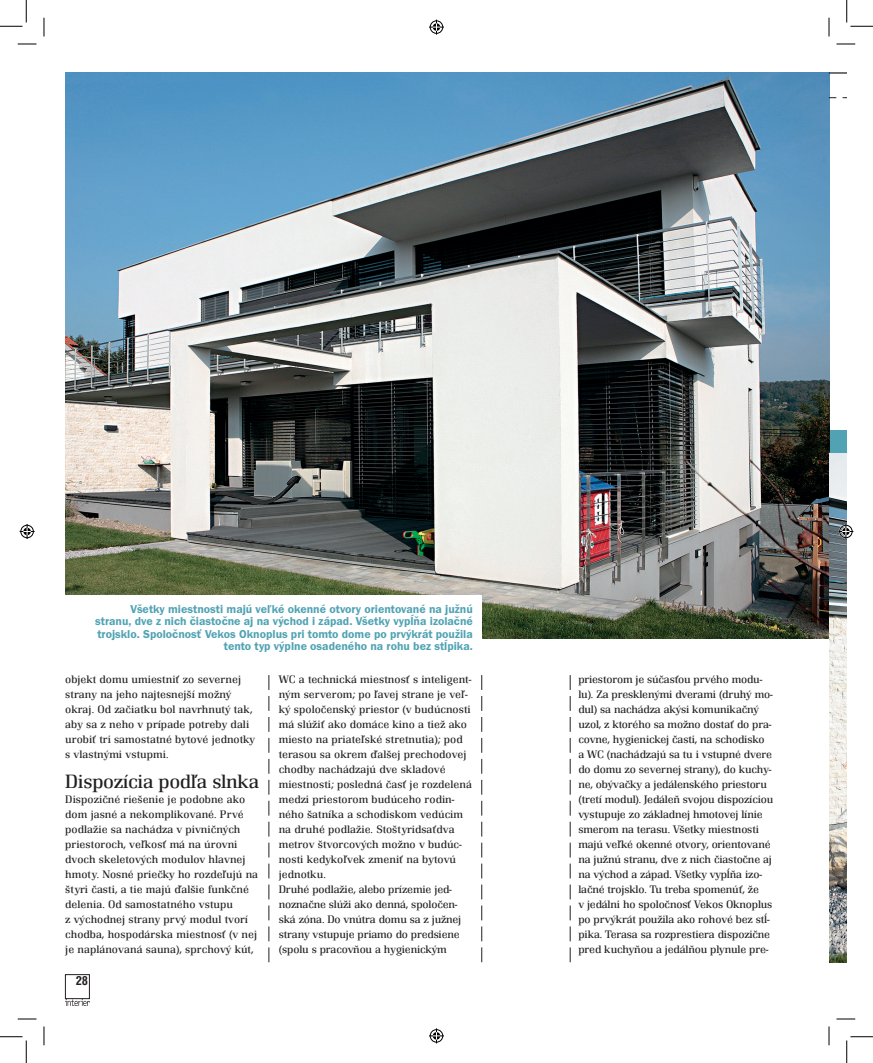
<style>
.page{position:relative;width:873px;height:1063px;background:#fff}
.page>*{position:absolute;margin:0;border:0;box-sizing:border-box;transform-origin:0 0}
.t1{font:300 20px "Renault TOT";letter-spacing:-.02em;color:#231f20;scale:1.05 1}
.t2{font:11.88px/12.5px "Franklin Got Itc TOT Dem";color:#51a3b3;text-align:right}
.t3{font:condensed 11.88px "Swiss 721 AT Bold";color:#231f20;scale:1.05 1}
.t4{font:300 11.25px/15px "Renault TOT";color:#231f20;scale:1.05 1}
</style>
<div class="page">
<div style="left:829px;top:430px;width:17px;height:259px;background:#51a3b3"></div>
<img style="left:65px;top:72px;width:764px;height:566px">
<div style="left:26px;top:595px;width:456px;height:107px;background:#fff"></div>
<img style="left:829px;top:453px;width:17px;height:509px">
<div style="left:65px;top:974px;width:25px;height:24px;border:1px solid #231f20"></div>
<img style="left:65px;top:998px;width:24px;height:7px">
<svg style="left:829px;top:72px;width:17px;height:2px"></svg>
<svg style="left:829px;top:97px;width:17px;height:1px"></svg>
<svg style="left:269px;top:675px;width:1px;height:287px"></svg>
<svg style="left:481px;top:675px;width:1px;height:287px"></svg>
<svg style="left:570px;top:675px;width:1px;height:287px"></svg>
<svg style="left:18px;top:43px;width:18px;height:2px"></svg>
<svg style="left:836px;top:43px;width:19px;height:2px"></svg>
<svg style="left:18px;top:1018px;width:18px;height:1px"></svg>
<svg style="left:836px;top:1018px;width:19px;height:1px"></svg>
<svg style="left:43px;top:18px;width:2px;height:18px"></svg>
<svg style="left:43px;top:1026px;width:2px;height:19px"></svg>
<svg style="left:828px;top:18px;width:1px;height:18px"></svg>
<svg style="left:828px;top:1026px;width:1px;height:19px"></svg>
<svg style="left:0;top:0;width:27px;height:27px"></svg>
<svg style="left:0;top:1036px;width:27px;height:26px"></svg>
<svg style="left:846px;top:0;width:27px;height:27px"></svg>
<svg style="left:846px;top:1036px;width:27px;height:26px"></svg>
<svg style="left:429px;top:20px;width:15px;height:15px"></svg>
<svg style="left:429px;top:1028px;width:15px;height:15px"></svg>
<svg style="left:20px;top:524px;width:15px;height:15px"></svg>
<svg style="left:838px;top:524px;width:15px;height:15px"></svg>
<p class="t2" style="left:95px;top:602px;width:379px">Všetky miestnosti majú veľké okenné otvory orientované na južnú stranu, dve z nich čiastočne aj na východ i západ. Všetky vypĺňa izolačné trojsklo. Spoločnosť Vekos Oknoplus pri tomto dome po prvýkrát použila tento typ výplne osadeného na rohu bez stĺpika.</p>
<p class="t4" style="left:65px;top:672px;width:182px">objekt domu umiestniť zo severnej strany na jeho najtesnejší možný okraj. Od začiatku bol navrhnutý tak, aby sa z neho v prípade potreby dali urobiť tri samostatné bytové jednotky s vlastnými vstupmi.</p>
<h1 class="t1" style="left:65px;top:770px;width:186px">Dispozícia podľa slnka</h1>
<p class="t4" style="left:65px;top:792px;width:185px">Dispozičné riešenie je podobne ako dom jasné a nekomplikované. Prvé podlažie sa nachádza v pivničných priestoroch, veľkosť má na úrovni dvoch skeletových modulov hlavnej hmoty. Nosné priečky ho rozdeľujú na štyri časti, a tie majú ďalšie funkčné delenia. Od samostatného vstupu<br>z východnej strany prvý modul tvorí chodba, hospodárska miestnosť (v nej je naplánovaná sauna), sprchový kút,</p>
<p class="t3" style="left:76px;top:973px;width:13px">28</p>
<p class="t4" style="left:279px;top:672px;width:186px">WC a technická miestnosť s inteligent&shy;ným serverom; po ľavej strane je veľ&shy;ký spoločenský priestor (v budúcnosti má slúžiť ako domáce kino a tiež ako miesto na priateľské stretnutia); pod terasou sa okrem ďalšej prechodovej chodby nachádzajú dve skladové miestnosti; posledná časť je rozdelená medzi priestorom budúceho rodin&shy;ného šatníka a schodiskom vedúcim na druhé podlažie. Stoštyridsaťdva metrov štvorcových možno v budúc&shy;nosti kedykoľvek zmeniť na bytovú jednotku.<br>Druhé podlažie, alebo prízemie jed&shy;noznačne slúži ako denná, spoločen&shy;ská zóna. Do vnútra domu sa z južnej strany vstupuje priamo do predsiene (spolu s pracovňou a hygienickým</p>
<p class="t4" style="left:578px;top:672px;width:187px">priestorom je súčasťou prvého modu&shy;lu). Za presklenými dverami (druhý mo&shy;dul) sa nachádza akýsi komunikačný uzol, z ktorého sa možno dostať do pra&shy;covne, hygienickej časti, na schodisko a WC (nachádzajú sa tu i vstupné dvere do domu zo severnej strany), do kuchy&shy;ne, obývačky a jedálenského priestoru (tretí modul). Jedáleň svojou dispozíciou vystupuje zo základnej hmotovej línie smerom na terasu. Všetky miestnosti majú veľké okenné otvory, orientované na južnú stranu, dve z nich čiastočne aj na východ a západ. Všetky vypĺňa izo&shy;lačné trojsklo. Tu treba spomenúť, že<br>v jedálni ho spoločnosť Vekos Oknoplus po prvýkrát použila ako rohové bez stĺ&shy;pika. Terasa sa rozprestiera dispozične pred kuchyňou a jedálňou plynule pre-</p>
</div>
